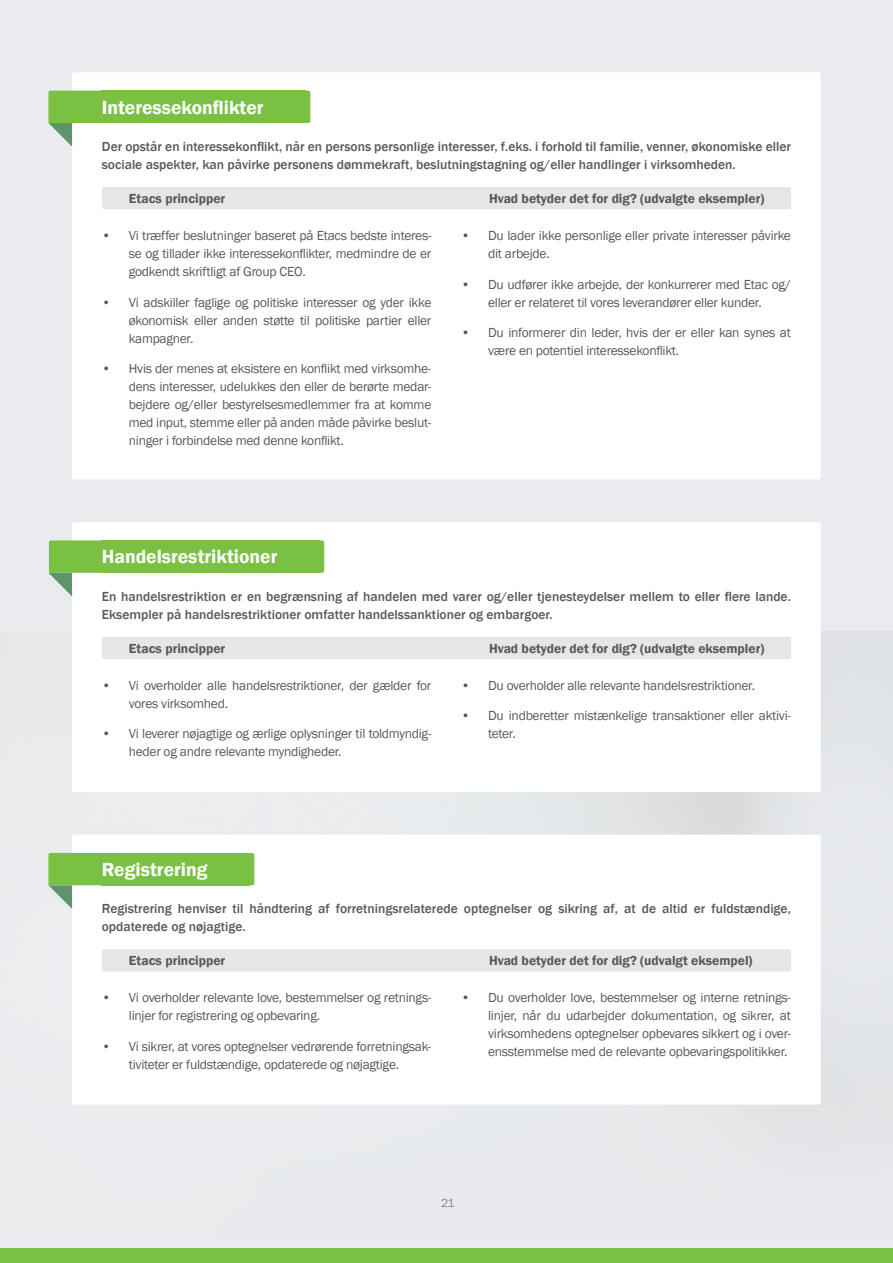
<style>
.page{position:relative;width:893px;height:1263px;background:#fff}
.page>*{position:absolute;margin:0;border:0;box-sizing:border-box;transform-origin:0 0}
.t1{font:600 19.5px "Franklin Gothic";color:#fff}
.t2{font:13.5px/18px "Franklin Gothic";letter-spacing:-.02em;color:#58595b}
.t3{font:500 13.5px/18px "Franklin Gothic";color:#58595b}
.t4{font:600 13.5px "Franklin Gothic";color:#58595b}
.t5{font:12px "Franklin Gothic";color:#84888c}
</style>
<div class="page">
<div style="left:0;top:0;width:893px;height:1248px;background:#e9ebee"></div>
<img style="left:51px;top:631px;width:842px;height:474px">
<div style="left:0;top:1248px;width:893px;height:15px;background:#7ac143"></div>
<div style="left:72px;top:835px;width:749px;height:269px;background:#fff;border-radius:2px"></div>
<div style="left:102px;top:949px;width:689px;height:22px;background:#e4e7e5;border-radius:2px"></div>
<svg style="left:48px;top:853px;width:74px;height:56px"></svg>
<div style="left:72px;top:522px;width:749px;height:270px;background:#fff;border-radius:2px"></div>
<div style="left:102px;top:637px;width:689px;height:22px;background:#e4e7e5;border-radius:2px"></div>
<svg style="left:48px;top:540px;width:54px;height:56px"></svg>
<div style="left:72px;top:72px;width:749px;height:407px;background:#fff;border-radius:2px"></div>
<div style="left:102px;top:187px;width:689px;height:22px;background:#e4e7e5;border-radius:2px"></div>
<svg style="left:48px;top:91px;width:54px;height:56px"></svg>
<div style="left:102px;top:91px;width:204px;height:32px;background:#7ac143"></div>
<div style="left:301px;top:91px;width:9px;height:32px;background:#7ac143;border-radius:2px"></div>
<div style="left:102px;top:540px;width:218px;height:33px;background:#7ac143"></div>
<div style="left:315px;top:540px;width:9px;height:33px;background:#7ac143;border-radius:2px"></div>
<div style="left:102px;top:853px;width:148px;height:32px;background:#7ac143"></div>
<div style="left:245px;top:853px;width:9px;height:32px;background:#7ac143;border-radius:2px"></div>
<h1 class="t1" style="left:102px;top:95px;width:163px">Interessekonflikter</h1>
<p class="t3" style="left:102px;top:138px;width:691px">Der opstår en interessekonflikt, når en persons personlige interesser, f.eks. i forhold til familie, venner, økonomiske eller sociale aspekter, kan påvirke personens dømmekraft, beslutningstagning og/eller handlinger i virksomheden.</p>
<p class="t4" style="left:129px;top:190px;width:98px">Etacs principper</p>
<p class="t4" style="left:489px;top:190px;width:277px">Hvad betyder det for dig? (udvalgte eksempler)</p>
<p class="t2" style="left:129px;top:227px;width:304px;text-align:justify;text-indent:-27px">• Vi træffer beslutninger baseret på Etacs bedste interes&shy;se og tillader ikke interessekonflikter, medmindre de er godkendt skriftligt af Group CEO.</p>
<p class="t2" style="left:129px;top:293px;width:304px;text-align:justify;text-indent:-27px">• Vi adskiller faglige og politiske interesser og yder ikke økonomisk eller anden støtte til politiske partier eller kampagner.</p>
<p class="t2" style="left:129px;top:360px;width:304px;text-align:justify;text-indent:-27px">• Hvis der menes at eksistere en konflikt med virksomhe&shy;dens interesser, udelukkes den eller de berørte medar&shy;bejdere og/eller bestyrelsesmedlemmer fra at komme med input, stemme eller på anden måde påvirke beslut&shy;ninger i forbindelse med denne konflikt.</p>
<p class="t2" style="left:488px;top:227px;width:304px;text-indent:-27px">• Du lader ikke personlige eller private interesser påvirke dit arbejde.</p>
<p class="t2" style="left:461px;top:275px;width:331px;text-align:center">• Du udfører ikke arbejde, der konkurrerer med Etac og/ eller er relateret til vores leverandører eller kunder.</p>
<p class="t2" style="left:488px;top:324px;width:304px;text-indent:-27px">• Du informerer din leder, hvis der er eller kan synes at være en potentiel interessekonflikt.</p>
<h1 class="t1" style="left:102px;top:545px;width:177px">Handelsrestriktioner</h1>
<p class="t3" style="left:102px;top:588px;width:691px">En handelsrestriktion er en begrænsning af handelen med varer og/eller tjenesteydelser mellem to eller flere lande.<br>Eksempler på handelsrestriktioner omfatter handelssanktioner og embargoer.</p>
<p class="t4" style="left:129px;top:640px;width:98px">Etacs principper</p>
<p class="t4" style="left:489px;top:640px;width:277px">Hvad betyder det for dig? (udvalgte eksempler)</p>
<p class="t2" style="left:129px;top:676px;width:304px;text-indent:-27px">• Vi overholder alle handelsrestriktioner, der gælder for vores virksomhed.</p>
<p class="t2" style="left:129px;top:725px;width:304px;text-indent:-27px">• Vi leverer nøjagtige og ærlige oplysninger til toldmyndig&shy;heder og andre relevante myndigheder.</p>
<p class="t2" style="left:461px;top:676px;width:295px">• Du overholder alle relevante handelsrestriktioner.</p>
<p class="t2" style="left:488px;top:707px;width:304px;text-indent:-27px">• Du indberetter mistænkelige transaktioner eller aktivi&shy;teter.</p>
<h1 class="t1" style="left:102px;top:857px;width:107px">Registrering</h1>
<p class="t3" style="left:102px;top:900px;width:691px">Registrering henviser til håndtering af forretningsrelaterede optegnelser og sikring af, at de altid er fuldstændige, opdaterede og nøjagtige.</p>
<p class="t4" style="left:129px;top:952px;width:98px">Etacs principper</p>
<p class="t4" style="left:489px;top:952px;width:265px">Hvad betyder det for dig? (udvalgt eksempel)</p>
<p class="t2" style="left:129px;top:989px;width:304px;text-indent:-27px">• Vi overholder relevante love, bestemmelser og retnings&shy;linjer for registrering og opbevaring.</p>
<p class="t2" style="left:102px;top:1038px;width:331px;text-align:center">• Vi sikrer, at vores optegnelser vedrørende forretningsak&shy;tiviteter er fuldstændige, opdaterede og nøjagtige.</p>
<p class="t2" style="left:488px;top:989px;width:304px;text-align:justify;text-indent:-27px">• Du overholder love, bestemmelser og interne retnings&shy;linjer, når du udarbejder dokumentation, og sikrer, at virksomhedens optegnelser opbevares sikkert og i over&shy;ensstemmelse med de relevante opbevaringspolitikker.</p>
<p class="t5" style="left:441px;top:1195px;width:15px">21</p>
</div>
